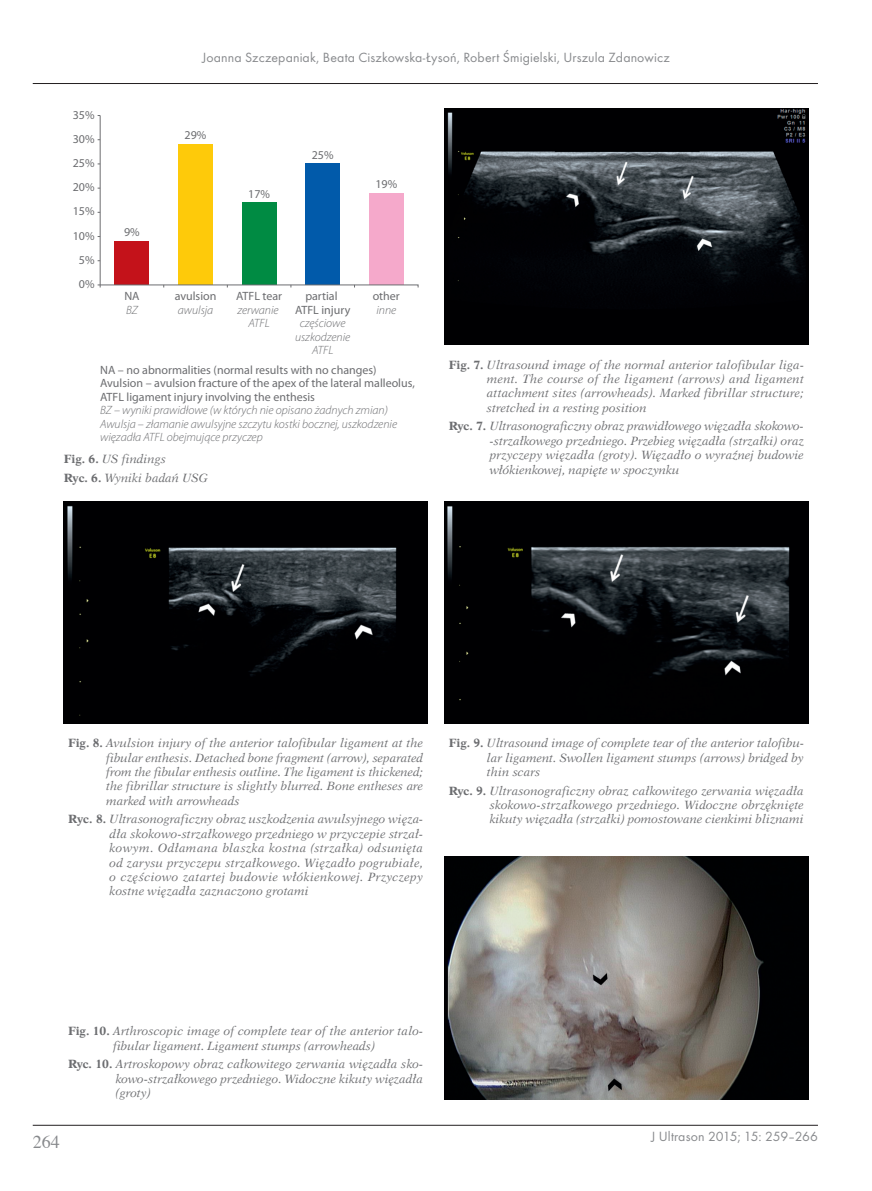
<style>
.page{position:relative;width:872px;height:1191px;background:#fff}
.page>*{position:absolute;margin:0;border:0;box-sizing:border-box;transform-origin:0 0}
.t1{font:18px "Times";color:#888a8d}
.t2{font:13.8px "Futura TCE";letter-spacing:.01em;color:#888a8d}
.t3{font:italic 12px/14.4px "Dutch 823 EU";color:#6c6d70;text-align:justify}
.t4{font:12px/24.2px "Myriad Pro";color:#6c6d70;text-align:center}
.t5{font:italic 300 12px/13.5px "Myriad Pro";color:#6c6d70;text-align:center}
.s1{font-weight:700;font-style:normal}
</style>
<div class="page">
<hr style="left:33px;top:1125px;width:785px;height:1px;background:#231f20">
<hr style="left:33px;top:83px;width:785px;height:1px;background:#231f20">
<div style="left:115px;top:241px;width:34px;height:44px;background:#c4121a"></div>
<div style="left:178px;top:144px;width:34px;height:141px;background:#feca0a"></div>
<div style="left:242px;top:203px;width:34px;height:82px;background:#008b43"></div>
<div style="left:306px;top:164px;width:34px;height:121px;background:#015aaa"></div>
<div style="left:369px;top:193px;width:34px;height:92px;background:#f5a9cb"></div>
<hr style="left:100px;top:115px;width:1px;height:172px;background:#6c6d70">
<svg style="left:97px;top:284px;width:321px;height:4px"></svg>
<img style="left:444px;top:108px;width:364px;height:236px">
<img style="left:64px;top:502px;width:363px;height:221px">
<img style="left:444px;top:502px;width:364px;height:221px">
<img style="left:444px;top:856px;width:364px;height:243px">
<p class="t4" style="left:73px;top:102px;width:23px">35%<br>30%<br>25%<br>20%<br>15%<br>10%<br>5%<br>0%</p>
<p class="t4" style="left:124px;top:220px;width:17px">9%</p>
<p class="t4" style="left:124px;top:284px;width:17px">NA</p>
<p class="t5" style="left:126px;top:303px;width:13px">BZ</p>
<p class="t2" style="left:202px;top:51px;width:469px">Joanna Szczepaniak, Beata Ciszkowska-Łysoń, Robert Śmigielski, Urszula Zdanowicz</p>
<p class="t4" style="left:185px;top:123px;width:23px">29%</p>
<p class="t4" style="left:248px;top:181px;width:23px">17%</p>
<p class="t4" style="left:312px;top:143px;width:23px">25%</p>
<p class="t4" style="left:375px;top:172px;width:23px">19%</p>
<p class="t4" style="left:175px;top:284px;width:43px">avulsion</p>
<p class="t5" style="left:178px;top:303px;width:37px">awulsja</p>
<p class="t4" style="left:236px;top:284px;width:48px">ATFL tear</p>
<p class="t5" style="left:237px;top:303px;width:43px">zerwanie<br>ATFL</p>
<p class="t4" style="left:295px;top:289px;width:57px;line-height:13.5px">partial<br>ATFL injury</p>
<p class="t5" style="left:295px;top:316px;width:57px">częściowe uszkodzenie<br>ATFL</p>
<p class="t4" style="left:373px;top:284px;width:29px">other</p>
<p class="t5" style="left:376px;top:303px;width:21px">inne</p>
<p class="t4" style="left:100px;top:363px;width:316px;line-height:13.5px;text-align:left">NA – no abnormalities (normal results with no changes)<br>Avulsion – avulsion fracture of the apex of the lateral malleolus,<br>ATFL ligament injury involving the enthesis</p>
<p class="t5" style="left:100px;top:403px;width:298px;text-align:left">BZ – wyniki prawidłowe (w których nie opisano żadnych zmian)<br>Awulsja – złamanie awulsyjne szczytu kostki bocznej, uszkodzenie więzadła ATFL obejmujące przyczep</p>
<p class="t3" style="left:64px;top:449px;width:146px;line-height:18.6px"><span class="s1">Fig. 6.</span> US findings<br><span class="s1">Ryc. 6.</span> Wyniki badań USG</p>
<p class="t3" style="left:487px;top:357px;width:318px;text-indent:-38px"><span class="s1">Fig. 7.</span> Ultrasound image of the normal anterior talofibular liga&shy;ment. The course of the ligament (arrows) and ligament attachment sites (arrowheads). Marked fibrillar structure; stretched in a resting position</p>
<p class="t3" style="left:489px;top:419px;width:316px;text-indent:-41px"><span class="s1">Ryc. 7.</span> Ultrasonograficzny obraz prawidłowego więzadła skokowo--strzałkowego przedniego. Przebieg więzadła (strzałki) oraz przyczepy więzadła (groty). Więzadło o wyraźnej budowie włókienkowej, napięte w spoczynku</p>
<p class="t3" style="left:106px;top:735px;width:318px;text-indent:-38px"><span class="s1">Fig. 8.</span> Avulsion injury of the anterior talofibular ligament at the fibular enthesis. Detached bone fragment (arrow), separated from the fibular enthesis outline. The ligament is thickened; the fibrillar structure is slightly blurred. Bone entheses are marked with arrowheads</p>
<p class="t3" style="left:110px;top:812px;width:315px;text-indent:-42px"><span class="s1">Ryc. 8.</span> Ultrasonograficzny obraz uszkodzenia awulsyjnego więza&shy;dła skokowo-strzałkowego przedniego w przyczepie strzał&shy;kowym. Odłamana blaszka kostna (strzałka) odsunięta od zarysu przyczepu strzałkowego. Więzadło pogrubiałe, o częściowo zatartej budowie włókienkowej. Przyczepy kostne więzadła zaznaczono grotami</p>
<p class="t3" style="left:487px;top:735px;width:318px;text-indent:-38px"><span class="s1">Fig. 9.</span> Ultrasound image of complete tear of the anterior talofibu&shy;lar ligament. Swollen ligament stumps (arrows) bridged by thin scars</p>
<p class="t3" style="left:489px;top:783px;width:316px;text-indent:-41px"><span class="s1">Ryc. 9.</span> Ultrasonograficzny obraz całkowitego zerwania więzadła skokowo-strzałkowego przedniego. Widoczne obrzęknięte kikuty więzadła (strzałki) pomostowane cienkimi bliznami</p>
<p class="t3" style="left:68px;top:1023px;width:357px;text-align:center"><span class="s1">Fig. 10.</span> Arthroscopic image of complete tear of the anterior talo&shy;fibular ligament. Ligament stumps (arrowheads)</p>
<p class="t3" style="left:116px;top:1056px;width:309px;text-indent:-48px"><span class="s1">Ryc. 10.</span> Artroskopowy obraz całkowitego zerwania więzadła sko&shy;kowo-strzałkowego przedniego. Widoczne kikuty więzadła (groty)</p>
<h1 class="t1" style="left:33px;top:1134px;width:28px">264</h1>
<p class="t2" style="left:651px;top:1130px;width:168px">J Ultrason 2015; 15: 259–266</p>
</div>
